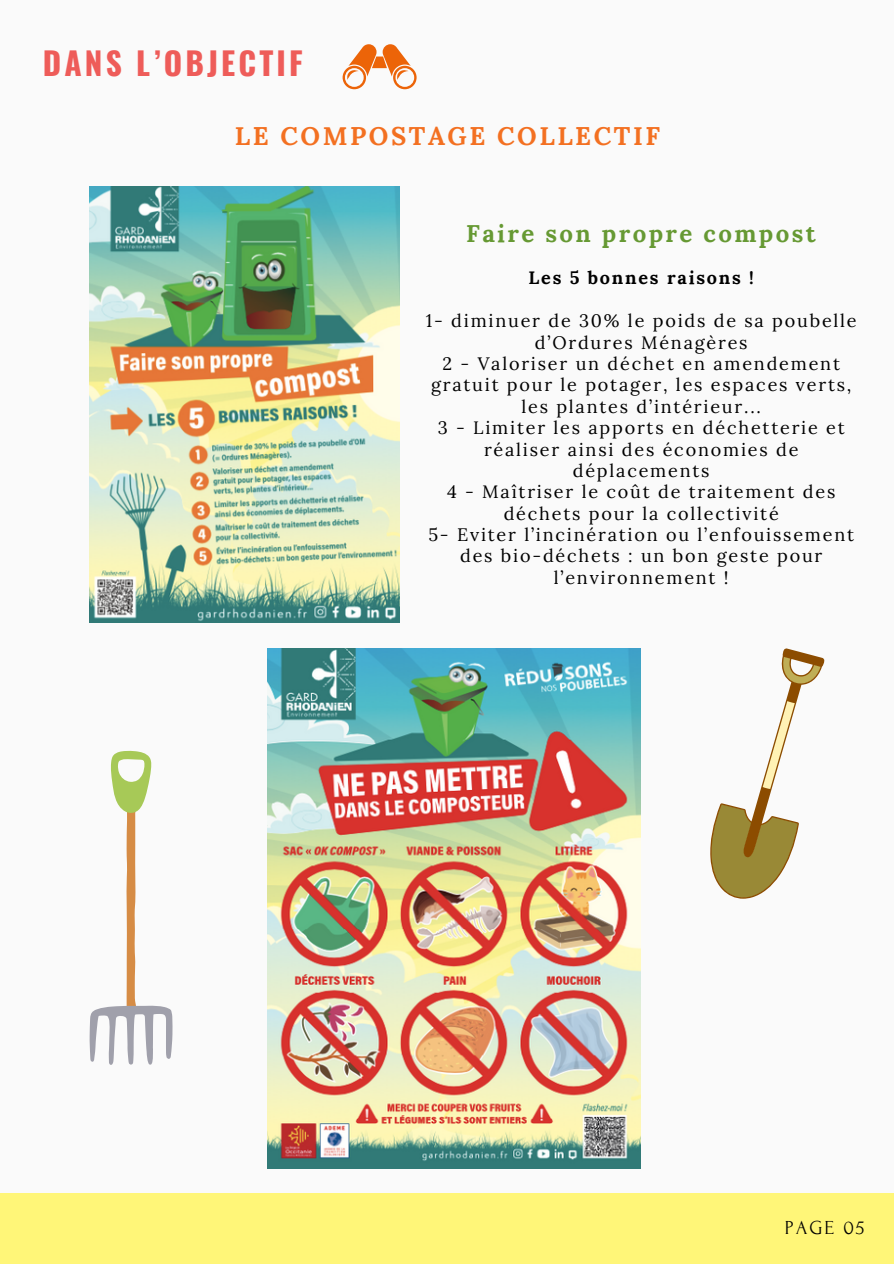
<style>
.page{position:relative;width:894px;height:1264px;background:#fff}
.page>*{position:absolute;margin:0;border:0;box-sizing:border-box;transform-origin:0 0}
.t1{font:700 31.5px "Oswald";letter-spacing:.1em;color:#ee5c59}
.t2{font:700 25.5px "Lora";letter-spacing:.1em;color:#f37021}
.t3{font:700 24px "Lora";letter-spacing:.1em;color:#693}
.t4{font:19.8px "Forum";letter-spacing:.1em;color:#000}
.t5{font:18px/21.3px "Lora";letter-spacing:.1em;color:#000;text-align:center}
.t6{font:700 18px "Lora";letter-spacing:.1em;color:#000}
</style>
<div class="page">
<div style="left:0;top:0;width:893px;height:1263px;background:#fafafa"></div>
<div style="left:0;top:1193px;width:893px;height:70px;background:#fff678"></div>
<svg style="left:342px;top:44px;width:74px;height:45px"></svg>
<img style="left:89px;top:186px;width:310px;height:436px">
<img style="left:267px;top:648px;width:373px;height:520px">
<svg style="left:90px;top:750px;width:82px;height:314px"></svg>
<svg style="left:710px;top:648px;width:114px;height:251px"></svg>
<p class="t1" style="left:43px;top:38px;width:261px">DANS L’OBJECTIF</p>
<h3 class="t2" style="left:235px;top:119px;width:426px">LE COMPOSTAGE COLLECTIF</h3>
<h5 class="t3" style="left:466px;top:217px;width:351px">Faire son propre compost</h5>
<p class="t6" style="left:528px;top:266px;width:227px">Les 5 bonnes raisons !</p>
<p class="t5" style="left:425px;top:310px;width:432px">1- diminuer de 30% le poids de sa poubelle d’Ordures Ménagères</p>
<p class="t5" style="left:431px;top:353px;width:422px">2 - Valoriser un déchet en amendement gratuit pour le potager, les espaces verts, les plantes d’intérieur...</p>
<p class="t5" style="left:437px;top:417px;width:408px">3 - Limiter les apports en déchetterie et réaliser ainsi des économies de déplacements</p>
<p class="t5" style="left:447px;top:481px;width:390px">4 - Maîtriser le coût de traitement des déchets pour la collectivité</p>
<p class="t5" style="left:428px;top:524px;width:427px">5- Eviter l’incinération ou l’enfouissement des bio-déchets : un bon geste pour l’environnement !</p>
<h2 class="t4" style="left:784px;top:1216px;width:81px">PAGE 05</h2>
</div>
